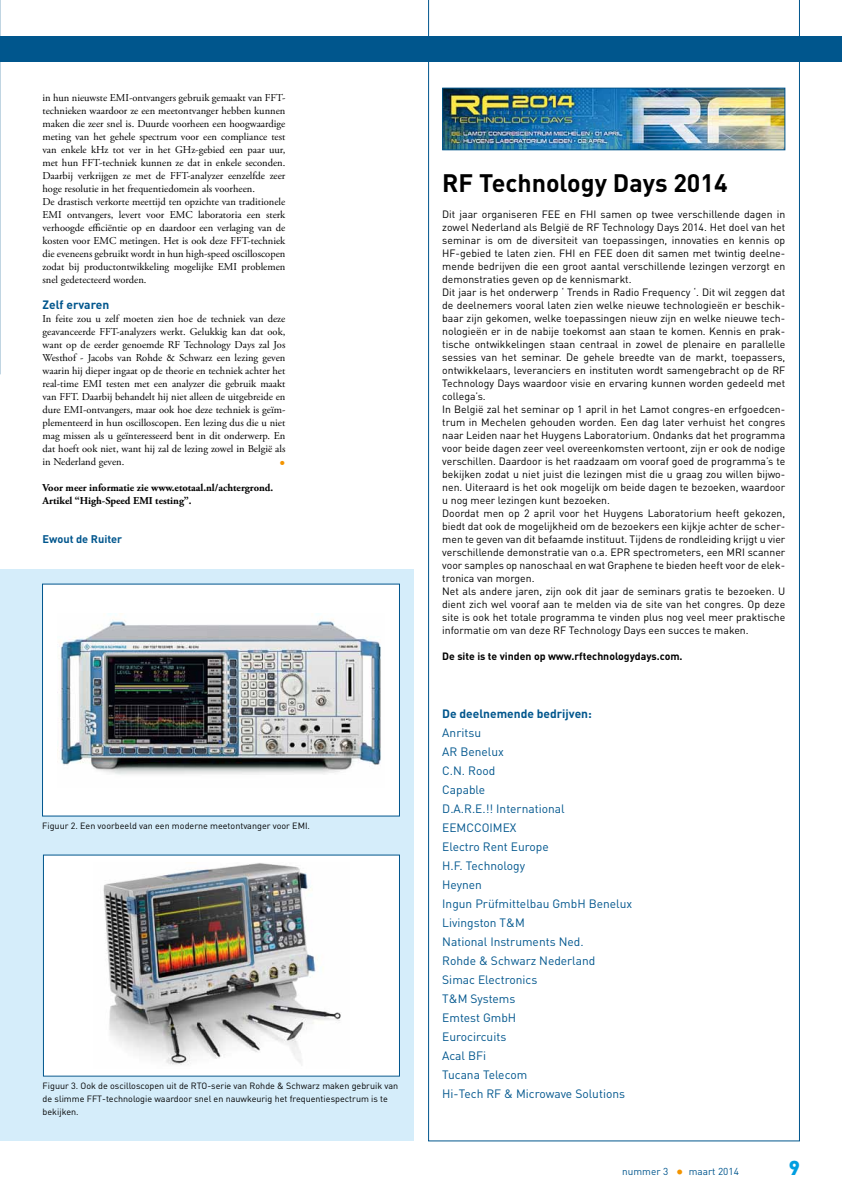
<style>
.page{position:relative;width:842px;height:1191px;background:#fff}
.page>*{position:absolute;margin:0;border:0;box-sizing:border-box;transform-origin:0 0}
.t1{font:700 25px "DIN";color:#000}
.t2{font:900 20px "DIN";color:#009ee0}
.t3{font:15px "Adobe Garamond Pro";color:#f39400}
.t4{font:12px/19px "DIN";color:#00568d}
.t5{font:700 12px "DIN";color:#00568d}
.t6{font:700 11px "DIN";color:#00568d}
.t7{font:10.5px/13px "DIN";color:#000}
.t8{font:10.5px/13px "Adobe Garamond Pro";color:#000}
.t9{font:700 10.5px/13px "Adobe Garamond Pro";color:#000}
.t10{font:700 10.5px "DIN";color:#000}
.t11{font:10px "DIN";color:#00568d}
.t12{font:9px/13px "DIN";color:#000}
.s1{font-size:15px;color:#f39400}
</style>
<div class="page">
<div style="left:0;top:569px;width:414px;height:571px;background:#d5edfa"></div>
<svg style="left:428px;top:0;width:372px;height:1141px"></svg>
<div style="left:0;top:36px;width:842px;height:26px;background:#00568d"></div>
<svg style="left:0;top:0;width:1px;height:374px"></svg>
<img style="left:444px;top:90px;width:339px;height:58px">
<div style="left:442px;top:88px;width:343px;height:62px;border:1px solid #00568d"></div>
<div style="left:43px;top:584px;width:356px;height:232px;background:#fff"></div>
<img style="left:59px;top:613px;width:322px;height:162px">
<div style="left:42px;top:584px;width:358px;height:232px;border:1px solid #00568d"></div>
<div style="left:43px;top:855px;width:356px;height:221px;background:#fff"></div>
<img style="left:103px;top:863px;width:238px;height:202px">
<div style="left:43px;top:854px;width:357px;height:222px;border:1px solid #00568d"></div>
<p class="t8" style="left:43px;top:92px;width:244px">in hun nieuwste EMI-ontvangers gebruik gemaakt van FFT&shy;technieken waardoor ze een meetontvanger hebben kunnen maken die zeer snel is. Duurde voorheen een hoogwaardige meting van het gehele spectrum voor een compliance test van enkele kHz tot ver in het GHz-gebied een paar uur, met hun FFT-techniek kunnen ze dat in enkele seconden.<br>Daarbij verkrijgen ze met de FFT-analyzer eenzelfde zeer hoge resolutie in het frequentiedomein als voorheen.<br>De drastisch verkorte meettijd ten opzichte van traditionele EMI ontvangers, levert voor EMC laboratoria een sterk verhoogde efficiëntie op en daardoor een verlaging van de kosten voor EMC metingen. Het is ook deze FFT-techniek die eveneens gebruikt wordt in hun high-speed oscilloscopen zodat bij productontwikkeling mogelijke EMI problemen snel gedetecteerd worden.</p>
<p class="t5" style="left:43px;top:297px;width:68px">Zelf ervaren</p>
<p class="t8" style="left:43px;top:313px;width:244px;text-align:justify">In feite zou u zelf moeten zien hoe de techniek van deze geavanceerde FFT-analyzers werkt. Gelukkig kan dat ook, want op de eerder genoemde RF Technology Days zal Jos Westhof - Jacobs van Rohde &amp; Schwarz een lezing geven waarin hij dieper ingaat op de theorie en techniek achter het real-time EMI testen met een analyzer die gebruik maakt van FFT. Daarbij behandelt hij niet alleen de uitgebreide en dure EMI-ontvangers, maar ook hoe deze techniek is geïm&shy;plementeerd in hun oscilloscopen. Een lezing dus die u niet mag missen als u geïnteresseerd bent in dit onderwerp. En dat hoeft ook niet, want hij zal de lezing zowel in België als in Nederland geven.</p>
<h3 class="t3" style="left:280px;top:454px;width:7px">•</h3>
<p class="t9" style="left:43px;top:481px;width:232px">Voor meer informatie zie www.etotaal.nl/achtergrond.<br>Artikel “High-Speed EMI testing”.</p>
<p class="t6" style="left:43px;top:532px;width:81px">Ewout de Ruiter</p>
<p class="t12" style="left:42px;top:819px;width:269px">Figuur 2. Een voorbeeld van een moderne meetontvanger voor EMI.</p>
<p class="t12" style="left:43px;top:1079px;width:357px">Figuur 3. Ook de oscilloscopen uit de RTO-serie van Rohde &amp; Schwarz maken gebruik van de slimme FFT-technologie waardoor snel en nauwkeurig het frequentiespectrum is te bekijken.</p>
<h1 class="t1" style="left:442px;top:167px;width:287px">RF Technology Days 2014</h1>
<p class="t7" style="left:442px;top:208px;width:345px">Dit jaar organiseren FEE en FHI samen op twee verschillende dagen in zowel Nederland als België de RF Technology Days 2014. Het doel van het seminar is om de diversiteit van toepassingen, innovaties en kennis op HF-gebied te laten zien. FHI en FEE doen dit samen met twintig deelne&shy;mende bedrijven die een groot aantal verschillende lezingen verzorgt en demonstraties geven op de kennismarkt.<br>Dit jaar is het onderwerp ‘ Trends in Radio Frequency ‘. Dit wil zeggen dat de deelnemers vooral laten zien welke nieuwe technologieën er beschik&shy;baar zijn gekomen, welke toepassingen nieuw zijn en welke nieuwe tech&shy;nologieën er in de nabije toekomst aan staan te komen. Kennis en prak&shy;tische ontwikkelingen staan centraal in zowel de plenaire en parallelle sessies van het seminar. De gehele breedte van de markt, toepassers, ontwikkelaars, leveranciers en instituten wordt samengebracht op de RF Technology Days waardoor visie en ervaring kunnen worden gedeeld met collega’s.<br>In België zal het seminar op 1 april in het Lamot congres-en erfgoedcen&shy;trum in Mechelen gehouden worden. Een dag later verhuist het congres naar Leiden naar het Huygens Laboratorium. Ondanks dat het programma voor beide dagen zeer veel overeenkomsten vertoont, zijn er ook de nodige verschillen. Daardoor is het raadzaam om vooraf goed de programma’s te bekijken zodat u niet juist die lezingen mist die u graag zou willen bijwo&shy;nen. Uiteraard is het ook mogelijk om beide dagen te bezoeken, waardoor u nog meer lezingen kunt bezoeken.<br>Doordat men op 2 april voor het Huygens Laboratorium heeft gekozen, biedt dat ook de mogelijkheid om de bezoekers een kijkje achter de scher&shy;men te geven van dit befaamde instituut. Tijdens de rondleiding krijgt u vier verschillende demonstratie van o.a. EPR spectrometers, een MRI scanner voor samples op nanoschaal en wat Graphene te bieden heeft voor de elek&shy;tronica van morgen.<br>Net als andere jaren, zijn ook dit jaar de seminars gratis te bezoeken. U dient zich wel vooraf aan te melden via de site van het congres. Op deze site is ook het totale programma te vinden plus nog veel meer praktische informatie om van deze RF Technology Days een succes te maken.</p>
<p class="t10" style="left:442px;top:649px;width:242px">De site is te vinden op www.rftechnologydays.com.</p>
<p class="t5" style="left:442px;top:706px;width:151px">De deelnemende bedrijven:</p>
<p class="t4" style="left:442px;top:723px;width:191px">Anritsu<br>AR Benelux<br>C.N. Rood<br>Capable<br>D.A.R.E.!! International<br>EEMCCOIMEX<br>Electro Rent Europe<br>H.F. Technology<br>Heynen<br>Ingun Prüfmittelbau GmbH Benelux<br>Livingston T&amp;M<br>National Instruments Ned.<br>Rohde &amp; Schwarz Nederland<br>Simac Electronics<br>T&amp;M Systems<br>Emtest GmbH<br>Eurocircuits<br>Acal BFi<br>Tucana Telecom<br>Hi-Tech RF &amp; Microwave Solutions</p>
<p class="t11" style="left:622px;top:1165px;width:118px">nummer 3 <span class="s1">•</span> maart 2014</p>
<h2 class="t2" style="left:789px;top:1154px;width:13px">9</h2>
</div>
